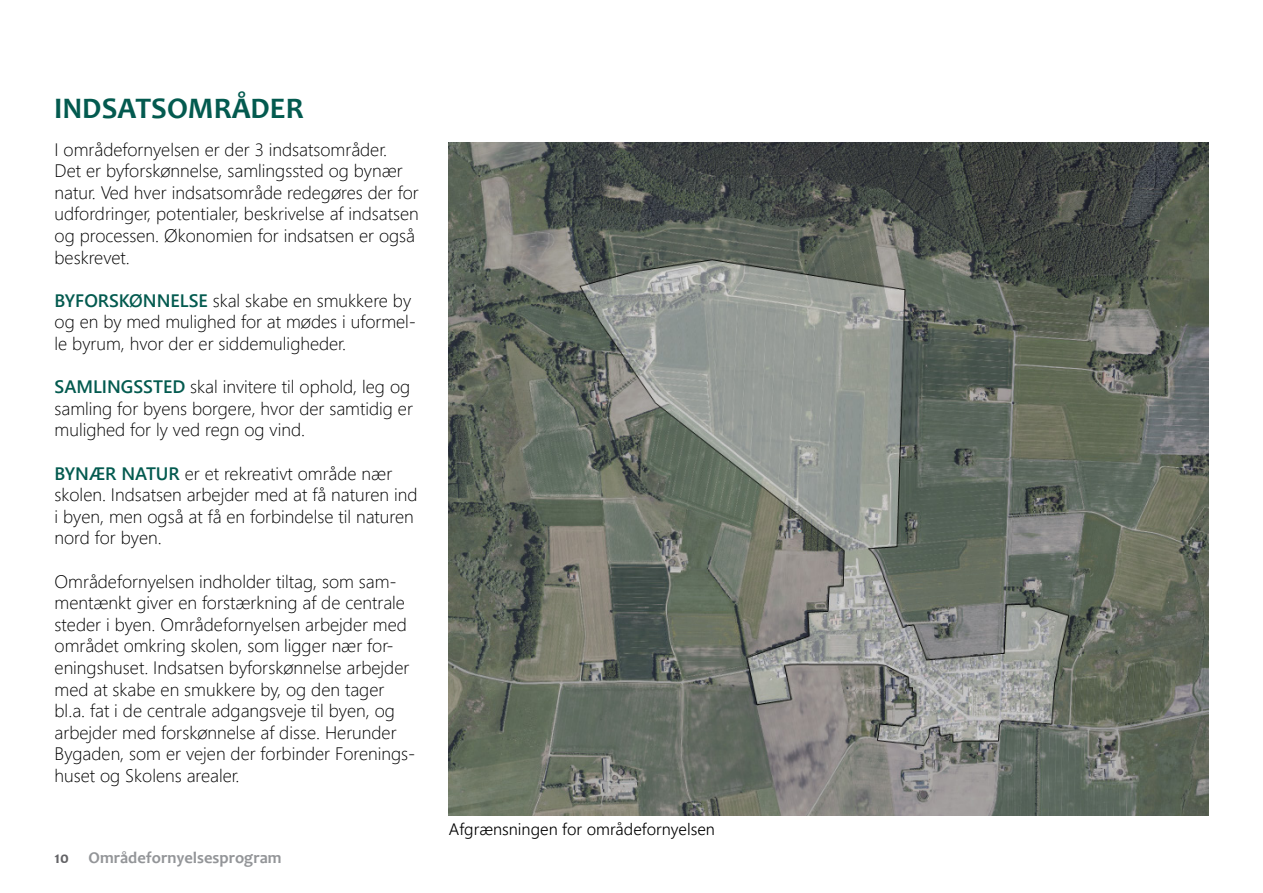
<style>
.page{position:relative;width:1263px;height:893px;background:#fff}
.page>*{position:absolute;margin:0;border:0;box-sizing:border-box;transform-origin:0 0}
.Overskrift{font:700 30px "Candara";color:#035a4f}
.t1{font:300 18px/21.6px "Segoe UI";color:#000}
.t2{font:300 16.5px "Segoe UI";color:#000}
.t3{font:700 16.5px "Candara";color:#939598}
.s1{font-weight:600;color:#035a4f}
.s2{color:#636366}
</style>
<div class="page">
<img style="left:449px;top:142px;width:760px;height:673px">
<p class="Overskrift" style="left:54px;top:89px;width:251px">INDSATSOMRÅDER</p>
<p class="t1" style="left:55px;top:137px;width:334px">I områdefornyelsen er der 3 indsatsområder.</p>
<p class="t1" style="left:55px;top:158px;width:366px">Det er byforskønnelse, samlingssted og bynær natur. Ved hver indsatsområde redegøres der for udfordringer, potentialer, beskrivelse af indsatsen og processen. Økonomien for indsatsen er også beskrevet.</p>
<p class="t1" style="left:55px;top:288px;width:363px"><span class="s1">BYFORSKØNNELSE</span> skal skabe en smukkere by og en by med mulighed for at mødes i uformel&shy;le byrum, hvor der er siddemuligheder.</p>
<p class="t1" style="left:55px;top:374px;width:360px"><span class="s1">SAMLINGSSTED</span> skal invitere til ophold, leg og samling for byens borgere, hvor der samtidig er mulighed for ly ved regn og vind.</p>
<p class="t1" style="left:55px;top:461px;width:364px"><span class="s1">BYNÆR NATUR</span> er et rekreativt område nær skolen. Indsatsen arbejder med at få naturen ind i byen, men også at få en forbindelse til naturen nord for byen.</p>
<p class="t1" style="left:55px;top:569px;width:362px">Områdefornyelsen indholder tiltag, som sam&shy;mentænkt giver en forstærkning af de centrale steder i byen. Områdefornyelsen arbejder med området omkring skolen, som ligger nær for&shy;eningshuset. Indsatsen byforskønnelse arbejder med at skabe en smukkere by, og den tager bl.a. fat i de centrale adgangsveje til byen, og arbejder med forskønnelse af disse. Herunder Bygaden, som er vejen der forbinder Forenings&shy;huset og Skolens arealer.</p>
<p class="t3" style="left:55px;top:847px;width:228px"><span class="s2">10</span> Områdefornyelsesprogram</p>
<p class="t2" style="left:449px;top:813px;width:267px">Afgrænsningen for områdefornyelsen</p>
</div>
